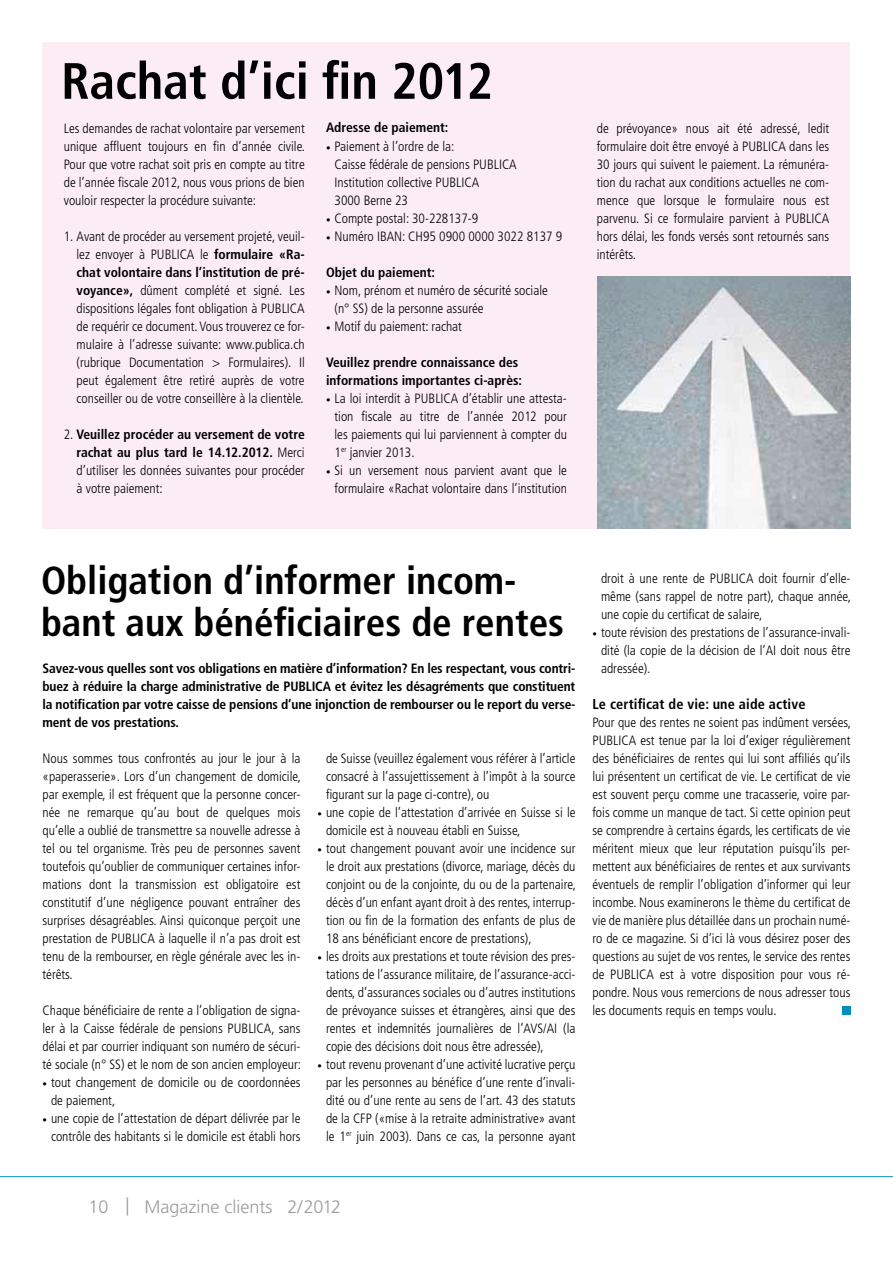
<style>
.page{position:relative;width:893px;height:1263px;background:#fff}
.page>*{position:absolute;margin:0;border:0;box-sizing:border-box;transform-origin:0 0}
.t1{font:700 condensed 51px "Frutiger";color:#000}
.t2{font:700 condensed 39px/42px "Frutiger";color:#000}
.t3{font:300 18px "Frutiger";color:#9c9c9c}
.t4{font:700 condensed 14.25px "Frutiger";letter-spacing:.01em;color:#000}
.t5{font:300 condensed 13.5px/18px "Frutiger";color:#000;text-align:justify}
.t6{font:700 condensed 13.5px/18px "Frutiger";color:#000}
.s1{font-weight:700}
.s2{font-size:9px}
</style>
<div class="page">
<hr style="left:0;top:1176px;width:893px;height:1px;background:#008ec1">
<div style="left:43px;top:43px;width:807px;height:486px;background:#fcedf5"></div>
<img style="left:597px;top:277px;width:253px;height:252px">
<div style="left:842px;top:1006px;width:8px;height:9px;background:#008ec1"></div>
<h1 class="t1" style="left:61px;top:51px;width:433px">Rachat d’ici fin 2012</h1>
<p class="t5" style="left:64px;top:119px;width:243px">Les demandes de rachat volontaire par versement unique affluent toujours en fin d’année civile.<br>Pour que votre rachat soit pris en compte au titre de l’année fiscale 2012, nous vous prions de bien vouloir respecter la procédure suivante:</p>
<p class="t5" style="left:77px;top:227px;width:230px;text-indent:-13px">1. Avant de procéder au versement projeté, veuil&shy;lez envoyer à PUBLICA le <span class="s1">formulaire «Ra&shy;chat volontaire dans l’institution de pré&shy;voyance»,</span> dûment complété et signé. Les dispositions légales font obligation à PUBLICA de requérir ce document. Vous trouverez ce for&shy;mulaire à l’adresse suivante: www.publica.ch (rubrique Documentation &gt; Formulaires). Il peut également être retiré auprès de votre conseiller ou de votre conseillère à la clientèle.</p>
<p class="t5" style="left:77px;top:425px;width:230px;text-indent:-13px">2. <span class="s1">Veuillez procéder au versement de votre rachat au plus tard le 14.12.2012.</span> Merci d’utiliser les données suivantes pour procéder à votre paiement:</p>
<p class="t6" style="left:326px;top:119px;width:124px">Adresse de paiement:</p>
<p class="t5" style="left:334px;top:137px;width:184px;text-align:left;text-indent:-9px"><span class="s2">•</span> Paiement à l’ordre de la:<br>Caisse fédérale de pensions PUBLICA<br>Institution collective PUBLICA<br>3000 Berne 23</p>
<p class="t5" style="left:326px;top:209px;width:154px"><span class="s2">•</span> Compte postal: 30-228137-9</p>
<p class="t5" style="left:326px;top:227px;width:238px"><span class="s2">•</span> Numéro IBAN: CH95 0900 0000 3022 8137 9</p>
<p class="t6" style="left:326px;top:263px;width:111px">Objet du paiement:</p>
<p class="t5" style="left:334px;top:281px;width:215px;text-indent:-9px"><span class="s2">•</span> Nom, prénom et numéro de sécurité sociale (n° SS) de la personne assurée</p>
<p class="t5" style="left:326px;top:317px;width:137px"><span class="s2">•</span> Motif du paiement: rachat</p>
<p class="t6" style="left:326px;top:353px;width:198px">Veuillez prendre connaissance des informations importantes ci-après:</p>
<p class="t5" style="left:334px;top:389px;width:234px;text-indent:-9px"><span class="s2">•</span> La loi interdit à PUBLICA d’établir une attesta&shy;tion fiscale au titre de l’année 2012 pour les paiements qui lui parviennent à compter du 1<sup>er</sup> janvier 2013.</p>
<p class="t5" style="left:326px;top:461px;width:242px;text-align:right"><span class="s2">•</span> Si un versement nous parvient avant que le formulaire «Rachat volontaire dans l’institution</p>
<p class="t5" style="left:597px;top:119px;width:234px">de prévoyance» nous ait été adressé, ledit formulaire doit être envoyé à PUBLICA dans les 30 jours qui suivent le paiement. La rémunéra&shy;tion du rachat aux conditions actuelles ne com&shy;mence que lorsque le formulaire nous est parvenu. Si ce formulaire parvient à PUBLICA hors délai, les fonds versés sont retournés sans intérêts.</p>
<h2 class="t2" style="left:41px;top:559px;width:525px">Obligation d’informer incom&shy;bant aux bénéficiaires de rentes</h2>
<p class="t6" style="left:43px;top:659px;width:534px;text-align:justify">Savez-vous quelles sont vos obligations en matière d’information? En les respectant, vous contri&shy;buez à réduire la charge administrative de PUB LICA et évitez les désagréments que constituent la notification par votre caisse de pensions d’une injonction de rembourser ou le report du verse&shy;ment de vos prestations.</p>
<p class="t5" style="left:43px;top:749px;width:260px">Nous sommes tous confrontés au jour le jour à la «paperasserie». Lors d’un changement de domicile, par exemple, il est fréquent que la personne concer&shy;née ne remarque qu’au bout de quelques mois qu’elle a oublié de transmettre sa nouvelle adresse à tel ou tel organisme. Très peu de personnes savent toutefois qu’oublier de communiquer certaines infor&shy;mations dont la transmission est obligatoire est constitutif d’une négligence pouvant entraîner des surprises désagréables. Ainsi quiconque perçoit une prestation de PUBLICA à laquelle il n’a pas droit est tenu de la rembourser, en règle générale avec les in&shy;térêts.</p>
<p class="t5" style="left:43px;top:1001px;width:260px">Chaque bénéficiaire de rente a l’obligation de signa&shy;ler à la Caisse fédérale de pensions PUBLICA, sans délai et par courrier indiquant son numéro de sécuri&shy;té sociale (n° SS) et le nom de son ancien employeur:</p>
<p class="t5" style="left:51px;top:1073px;width:251px;text-indent:-9px"><span class="s2">•</span> tout changement de domicile ou de coordonnées de paiement,</p>
<p class="t5" style="left:43px;top:1109px;width:259px;text-align:right"><span class="s2">•</span> une copie de l’attestation de départ délivrée par le contrôle des habitants si le domicile est établi hors</p>
<p class="t5" style="left:326px;top:749px;width:251px">de Suisse (veuillez également vous référer à l’article consacré à l’assujettissement à l’impôt à la source figurant sur la page ci-contre), ou</p>
<p class="t5" style="left:326px;top:803px;width:251px;text-indent:-9px"><span class="s2">•</span> une copie de l’attestation d’arrivée en Suisse si le domicile est à nouveau établi en Suisse,</p>
<p class="t5" style="left:326px;top:839px;width:251px;text-indent:-9px"><span class="s2">•</span> tout changement pouvant avoir une incidence sur le droit aux prestations (divorce, mariage, décès du conjoint ou de la conjointe, du ou de la partenaire, décès d’un enfant ayant droit à des rentes, interrup&shy;tion ou fin de la formation des enfants de plus de 18 ans bénéficiant encore de prestations),</p>
<p class="t5" style="left:326px;top:947px;width:251px;text-indent:-9px"><span class="s2">•</span> les droits aux prestations et toute révision des pres&shy;tations de l’assurance militaire, de l’assurance-acci&shy;dents, d’assurances sociales ou d’autres institutions de prévoyance suisses et étrangères, ainsi que des rentes et indemnités journalières de l’AVS/AI (la copie des décisions doit nous être adressée),</p>
<p class="t5" style="left:326px;top:1055px;width:251px;text-indent:-9px"><span class="s2">•</span> tout revenu provenant d’une activité lucrative perçu par les personnes au bénéfice d’une rente d’invali&shy;dité ou d’une rente au sens de l’art. 43 des statuts de la CFP («mise à la retraite administrative» avant le 1<sup>er</sup> juin 2003). Dans ce cas, la personne ayant</p>
<p class="t5" style="left:601px;top:569px;width:251px">droit à une rente de PUBLICA doit fournir d’elle&shy;même (sans rappel de notre part), chaque année, une copie du certificat de salaire,</p>
<p class="t5" style="left:601px;top:623px;width:251px;text-indent:-9px"><span class="s2">•</span> toute révision des prestations de l’assurance-invali&shy;dité (la copie de la décision de l’AI doit nous être adressée).</p>
<p class="t4" style="left:592px;top:695px;width:215px">Le certificat de vie: une aide active</p>
<p class="t5" style="left:592px;top:713px;width:260px">Pour que des rentes ne soient pas indûment versées, PUBLICA est tenue par la loi d’exiger régulièrement des bénéficiaires de rentes qui lui sont affiliés qu’ils lui présentent un certificat de vie. Le certificat de vie est souvent perçu comme une tracasserie, voire par&shy;fois comme un manque de tact. Si cette opinion peut se comprendre à certains égards, les certificats de vie méritent mieux que leur réputation puisqu’ils per&shy;mettent aux bénéficiaires de rentes et aux survivants éventuels de remplir l’obligation d’informer qui leur incombe. Nous examinerons le thème du certificat de vie de manière plus détaillée dans un prochain numé&shy;ro de ce magazine. Si d’ici là vous désirez poser des questions au sujet de vos rentes, le service des rentes de PUBLICA est à votre disposition pour vous ré&shy;pondre. Nous vous remercions de nous adresser tous les documents requis en temps voulu.</p>
<h3 class="t3" style="left:88px;top:1196px;width:254px">10 | Magazine clients 2/2012</h3>
</div>
